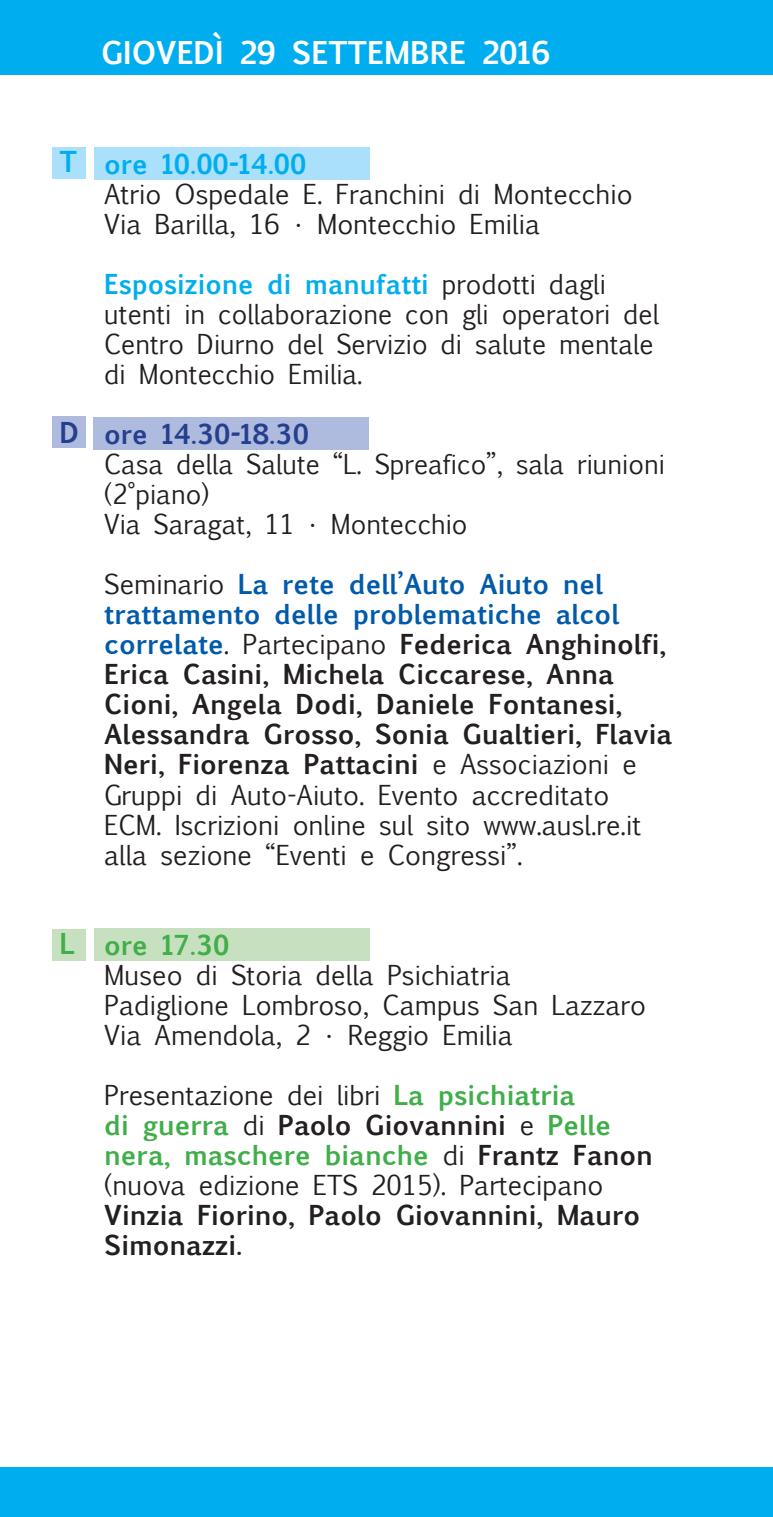
<style>
.page{position:relative;width:773px;height:1517px;background:#fff}
.page>*{position:absolute;margin:0;border:0;box-sizing:border-box;transform-origin:0 0}
.t1{font:700 30px "Euphemia UCAS";color:#fff}
.t2{font:700 27.5px "Euphemia UCAS";color:#40ae49}
.t3{font:700 27.5px "Euphemia UCAS";color:#253f8e}
.t4{font:700 27.5px "Euphemia UCAS";color:#00aeef}
.t5{font:26.25px/30px "Euphemia UCAS";color:#231f20}
.t6{font:700 26.25px/30px "Euphemia UCAS";color:#231f20}
.t7{font:700 26.25px "Euphemia UCAS";color:#00aeef}
.t8{font:700 26.25px "Euphemia UCAS";color:#253f8e}
.t9{font:700 26.25px "Euphemia UCAS";color:#40ae49}
.s1{font-weight:700;color:#00aeef}
.s2{font-weight:400}
.s3{color:#015aaa}
.s4{font-weight:700;color:#40ae49}
.s5{font-weight:700}
</style>
<div class="page">
<div style="left:94px;top:928px;width:276px;height:32px;background:#c7e0bf"></div>
<div style="left:52px;top:928px;width:33px;height:32px;background:#c7e0bf"></div>
<div style="left:93px;top:417px;width:276px;height:32px;background:#aebade"></div>
<div style="left:52px;top:416px;width:33px;height:32px;background:#aebade"></div>
<div style="left:94px;top:147px;width:275px;height:32px;background:#aae0f9"></div>
<div style="left:52px;top:147px;width:33px;height:32px;background:#aae0f9"></div>
<div style="left:0;top:0;width:772px;height:75px;background:#00aeef"></div>
<div style="left:0;top:1467px;width:772px;height:50px;background:#00aeef"></div>
<p class="t1" style="left:101px;top:30px;width:451px">GIOVEDÌ 29 SETTEMBRE 2016</p>
<p class="t4" style="left:59px;top:141px;width:19px">T</p>
<p class="t7" style="left:104px;top:145px;width:204px">ore 10.00-14.00</p>
<p class="t5" style="left:104px;top:179px;width:530px">Atrio Ospedale E. Franchini di Montecchio<br>Via Barilla, 16 • Montecchio Emilia</p>
<p class="t5" style="left:104px;top:269px;width:556px"><span class="s1">Esposizione di manufatti</span> prodotti dagli utenti in collaborazione con gli operatori del Centro Diurno del Servizio di salute mentale di Montecchio Emilia.</p>
<p class="t8" style="left:104px;top:415px;width:206px">ore 14.30-18.30</p>
<p class="t5" style="left:104px;top:449px;width:562px">Casa della Salute “L. Spreafico”, sala riunioni (2°piano)<br>Via Saragat, 11 • Montecchio</p>
<p class="t6" style="left:104px;top:569px;width:569px"><span class="s2">Seminario</span> <span class="s3">La rete dell’Auto Aiuto nel trattamento delle problematiche alcol correlate</span><span class="s2">. Partecipano</span> Federica Anghinolfi, Erica Casini, Michela Ciccarese, Anna Cioni, Angela Dodi, Daniele Fontanesi, Alessandra Grosso, Sonia Gualtieri, Flavia Neri, Fiorenza Pattacini <span class="s2">e Associazioni e Gruppi di Auto-Aiuto. Evento accreditato ECM. Iscrizioni online sul sito www.ausl.re.it alla sezione “Eventi e Congressi”.</span></p>
<p class="t3" style="left:59px;top:412px;width:21px">D</p>
<p class="t2" style="left:59px;top:922px;width:17px">L</p>
<p class="t9" style="left:104px;top:925px;width:127px">ore 17.30</p>
<p class="t5" style="left:104px;top:959px;width:543px">Museo di Storia della Psichiatria<br>Padiglione Lombroso, Campus San Lazzaro<br>Via Amendola, 2 • Reggio Emilia</p>
<p class="t5" style="left:104px;top:1079px;width:550px">Presentazione dei libri <span class="s4">La psichiatria<br>di guerra</span> di <span class="s5">Paolo Giovannini</span> e <span class="s4">Pelle nera, maschere bianche</span> di <span class="s5">Frantz Fanon </span>(nuova edizione ETS 2015). Partecipano</p>
<p class="t6" style="left:104px;top:1199px;width:537px">Vinzia Fiorino, Paolo Giovannini, Mauro<br>Simonazzi.</p>
</div>
